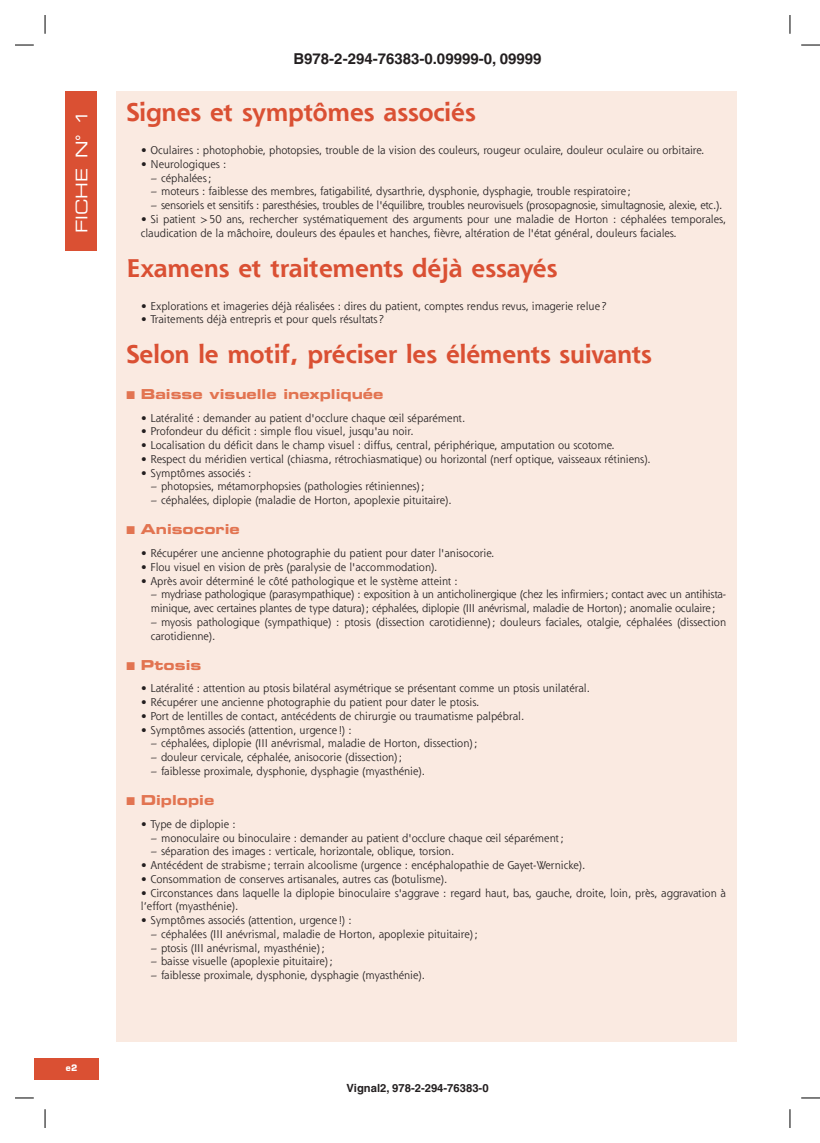
<style>
.page{position:relative;width:820px;height:1143px;background:#fff}
.page>*{position:absolute;margin:0;border:0;box-sizing:border-box;transform-origin:0 0}
.TE_1_hd__TE_type_E{font:700 25px "Shannon Std";color:#da5033}
.TE_num__TE_type_E{font:16.12px "Eurostile LT Std Ex 2";color:#fff}
.t1{font:700 15px "S Pi Helvetica";color:#231f20}
.t2{font:13.75px "Eurostile LT Std Bold Ex 2";color:#e27451}
.t3{font:700 11.25px "S Pi Helvetica";color:#231f20}
.TE_bull_list_flush{font:10.88px/13.8px "Shannon Std";color:#231f20}
.TE_bull_list_ind__TE{font:10.88px/13.8px "Shannon Std";color:#231f20}
.Folio{font:700 8.75px "Eurostile LT Std";color:#fff}
.s1{font-family:"STIX General"}
</style>
<div class="page">
<div style="left:65px;top:91px;width:32px;height:160px;background:#da5033"></div>
<div style="left:34px;top:1058px;width:64px;height:21px;background:#da5033"></div>
<div style="left:116px;top:91px;width:620px;height:950px;background:#faeae1"></div>
<svg style="left:15px;top:44px;width:19px;height:2px"></svg>
<svg style="left:801px;top:44px;width:18px;height:2px"></svg>
<svg style="left:15px;top:1097px;width:19px;height:1px"></svg>
<svg style="left:801px;top:1097px;width:18px;height:1px"></svg>
<svg style="left:44px;top:15px;width:2px;height:19px"></svg>
<svg style="left:44px;top:1109px;width:2px;height:18px"></svg>
<svg style="left:789px;top:15px;width:1px;height:19px"></svg>
<svg style="left:789px;top:1109px;width:1px;height:18px"></svg>
<p class="TE_num__TE_type_E" style="left:70px;top:233px;width:125px;rotate:-90deg">FICHE N° 1</p>
<p class="Folio" style="left:66px;top:1062px;width:13px">e2</p>
<h3 class="t1" style="left:293px;top:49px;width:249px">B978-2-294-76383-0.09999-0, 09999</h3>
<p class="TE_1_hd__TE_type_E" style="left:126px;top:97px;width:350px">Signes et symptômes associés</p>
<p class="TE_bull_list_flush" style="left:141px;top:143px;width:565px">• Oculaires : photophobie, photopsies, trouble de la vision des couleurs, rougeur oculaire, douleur oculaire ou orbitaire.</p>
<p class="TE_bull_list_flush" style="left:141px;top:157px;width:87px">• Neurologiques :</p>
<p class="TE_bull_list_ind__TE" style="left:151px;top:170px;width:62px">– céphalées;</p>
<p class="TE_bull_list_ind__TE" style="left:151px;top:184px;width:481px">– moteurs : faiblesse des membres, fatigabilité, dysarthrie, dysphonie, dysphagie, trouble respiratoire;</p>
<p class="TE_bull_list_ind__TE" style="left:151px;top:198px;width:573px">– sensoriels et sensitifs : paresthésies, troubles de l'équilibre, troubles neurovisuels (prosopagnosie, simultagnosie, alexie, etc.).</p>
<p class="TE_bull_list_flush" style="left:141px;top:212px;width:586px">• Si patient <span class="s1">&gt;</span>50 ans, rechercher systématiquement des arguments pour une maladie de Horton : céphalées temporales, claudication de la mâchoire, douleurs des épaules et hanches, fièvre, altération de l'état général, douleurs faciales.</p>
<p class="TE_1_hd__TE_type_E" style="left:126px;top:252px;width:432px">Examens et traitements déjà essayés</p>
<p class="TE_bull_list_flush" style="left:141px;top:298px;width:467px">• Explorations et imageries déjà réalisées : dires du patient, comptes rendus revus, imagerie relue?</p>
<p class="TE_bull_list_flush" style="left:141px;top:312px;width:244px">• Traitements déjà entrepris et pour quels résultats ?</p>
<p class="TE_1_hd__TE_type_E" style="left:126px;top:339px;width:526px">Selon le motif, préciser les éléments suivants</p>
<p class="t2" style="left:126px;top:384px;width:258px">■ Baisse visuelle inexpliquée</p>
<p class="TE_bull_list_flush" style="left:141px;top:410px;width:326px">• Latéralité : demander au patient d'occlure chaque œil séparément.</p>
<p class="TE_bull_list_flush" style="left:141px;top:424px;width:274px">• Profondeur du déficit : simple flou visuel, jusqu'au noir.</p>
<p class="TE_bull_list_flush" style="left:141px;top:438px;width:475px">• Localisation du déficit dans le champ visuel : diffus, central, périphérique, amputation ou scotome.</p>
<p class="TE_bull_list_flush" style="left:141px;top:452px;width:511px">• Respect du méridien vertical (chiasma, rétrochiasmatique) ou horizontal (nerf optique, vaisseaux rétiniens).</p>
<p class="TE_bull_list_flush" style="left:141px;top:465px;width:112px">• Symptômes associés :</p>
<p class="TE_bull_list_ind__TE" style="left:151px;top:479px;width:275px">– photopsies, métamorphopsies (pathologies rétiniennes);</p>
<p class="TE_bull_list_ind__TE" style="left:151px;top:493px;width:302px">– céphalées, diplopie (maladie de Horton, apoplexie pituitaire).</p>
<p class="t2" style="left:126px;top:519px;width:115px">■ Anisocorie</p>
<p class="TE_bull_list_flush" style="left:141px;top:546px;width:355px">• Récupérer une ancienne photographie du patient pour dater l'anisocorie.</p>
<p class="TE_bull_list_flush" style="left:141px;top:559px;width:298px">• Flou visuel en vision de près (paralysie de l'accommodation).</p>
<p class="TE_bull_list_flush" style="left:141px;top:573px;width:318px">• Après avoir déterminé le côté pathologique et le système atteint :</p>
<p class="TE_bull_list_ind__TE" style="left:151px;top:587px;width:576px">– mydriase pathologique (parasympathique) : exposition à un anticholinergique (chez les infirmiers; contact avec un antihista&shy;minique, avec certaines plantes de type datura); céphalées, diplopie (III anévrismal, maladie de Horton); anomalie oculaire;</p>
<p class="TE_bull_list_ind__TE" style="left:151px;top:614px;width:576px">– myosis pathologique (sympathique) : ptosis (dissection carotidienne); douleurs faciales, otalgie, céphalées (dissection carotidienne).</p>
<p class="t2" style="left:126px;top:655px;width:76px">■ Ptosis</p>
<p class="TE_bull_list_flush" style="left:141px;top:681px;width:450px">• Latéralité : attention au ptosis bilatéral asymétrique se présentant comme un ptosis unilatéral.</p>
<p class="TE_bull_list_flush" style="left:141px;top:695px;width:340px">• Récupérer une ancienne photographie du patient pour dater le ptosis.</p>
<p class="TE_bull_list_flush" style="left:141px;top:709px;width:384px">• Port de lentilles de contact, antécédents de chirurgie ou traumatisme palpébral.</p>
<p class="TE_bull_list_flush" style="left:141px;top:722px;width:212px">• Symptômes associés (attention, urgence !) :</p>
<p class="TE_bull_list_ind__TE" style="left:151px;top:736px;width:328px">– céphalées, diplopie (III anévrismal, maladie de Horton, dissection);</p>
<p class="TE_bull_list_ind__TE" style="left:151px;top:750px;width:252px">– douleur cervicale, céphalée, anisocorie (dissection);</p>
<p class="TE_bull_list_ind__TE" style="left:151px;top:764px;width:275px">– faiblesse proximale, dysphonie, dysphagie (myasthénie).</p>
<p class="t2" style="left:126px;top:790px;width:89px">■ Diplopie</p>
<p class="TE_bull_list_flush" style="left:141px;top:816px;width:96px">• Type de diplopie :</p>
<p class="TE_bull_list_ind__TE" style="left:151px;top:830px;width:414px">– monoculaire ou binoculaire : demander au patient d'occlure chaque œil séparément;</p>
<p class="TE_bull_list_ind__TE" style="left:151px;top:844px;width:305px">– séparation des images : verticale, horizontale, oblique, torsion.</p>
<p class="TE_bull_list_flush" style="left:141px;top:858px;width:446px">• Antécédent de strabisme; terrain alcoolisme (urgence : encéphalopathie de Gayet-Wernicke).</p>
<p class="TE_bull_list_flush" style="left:141px;top:871px;width:308px">• Consommation de conserves artisanales, autres cas (botulisme).</p>
<p class="TE_bull_list_flush" style="left:141px;top:885px;width:586px">• Circonstances dans laquelle la diplopie binoculaire s'aggrave : regard haut, bas, gauche, droite, loin, près, aggravation à l’effort (myasthénie).</p>
<p class="TE_bull_list_flush" style="left:141px;top:913px;width:212px">• Symptômes associés (attention, urgence !) :</p>
<p class="TE_bull_list_ind__TE" style="left:151px;top:926px;width:328px">– céphalées (III anévrismal, maladie de Horton, apoplexie pituitaire);</p>
<p class="TE_bull_list_ind__TE" style="left:151px;top:940px;width:175px">– ptosis (III anévrismal, myasthénie);</p>
<p class="TE_bull_list_ind__TE" style="left:151px;top:954px;width:183px">– baisse visuelle (apoplexie pituitaire);</p>
<p class="TE_bull_list_ind__TE" style="left:151px;top:968px;width:275px">– faiblesse proximale, dysphonie, dysphagie (myasthénie).</p>
<p class="t3" style="left:346px;top:1081px;width:144px">Vignal2, 978-2-294-76383-0</p>
</div>
